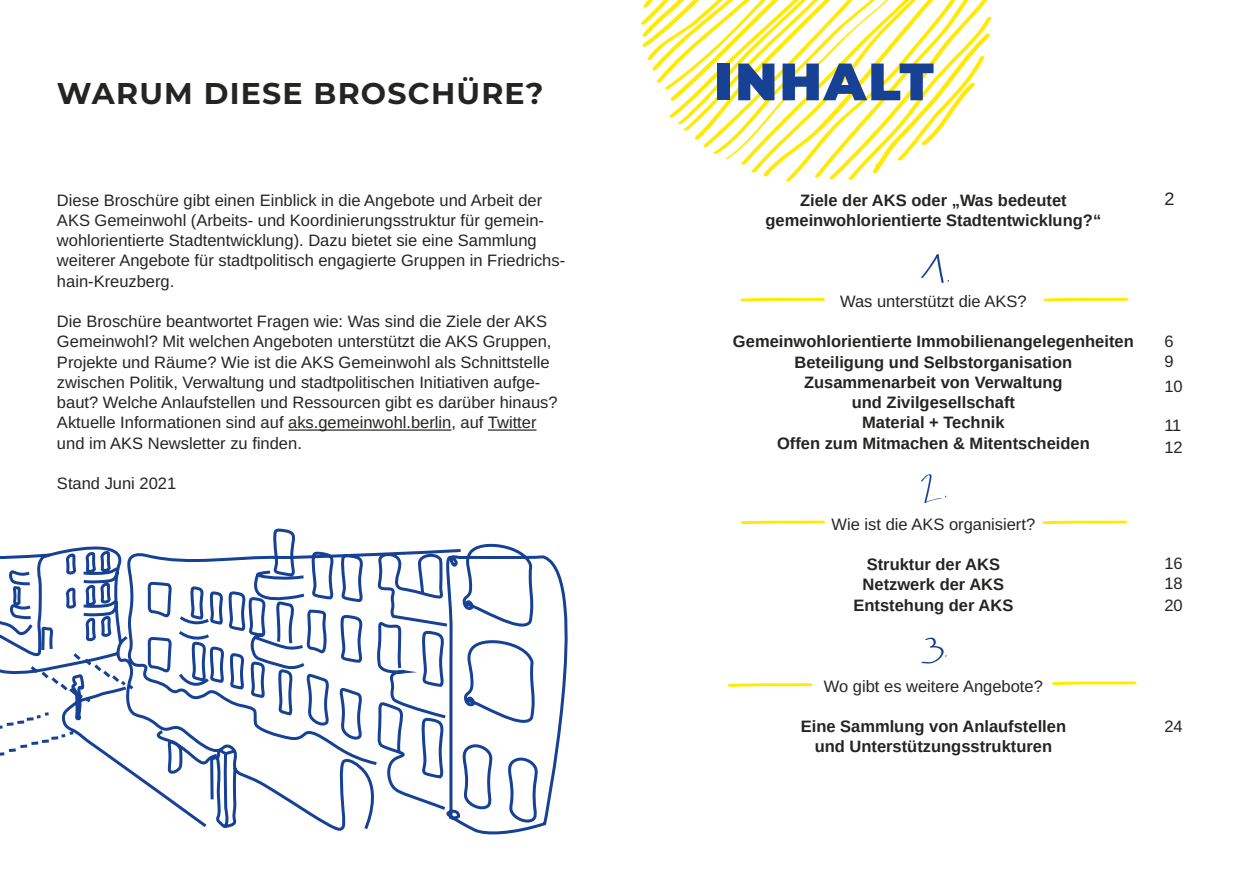
<style>
.page{position:relative;width:1259px;height:893px;background:#fff}
.page>*{position:absolute;margin:0;border:0;box-sizing:border-box;transform-origin:0 0}
.t1{font:900 52.5px "Montserrat";letter-spacing:.04em;color:#164194}
.t2{font:700 30px "Montserrat";letter-spacing:.04em;color:#242422}
.t3{font:18px "Arimo";color:#242422}
.t4{font:16.5px/20.2px "Arimo";color:#242422}
.t5{font:700 16.5px/20.2px "Arimo";color:#242422;text-align:center}
</style>
<div class="page">
<svg style="left:0;top:429px;width:568px;height:406px"></svg>
<svg style="left:640px;top:0;width:352px;height:182px"></svg>
<svg style="left:740px;top:297px;width:86px;height:5px"></svg>
<svg style="left:740px;top:520px;width:86px;height:5px"></svg>
<svg style="left:728px;top:683px;width:85px;height:4px"></svg>
<svg style="left:1042px;top:520px;width:86px;height:5px"></svg>
<svg style="left:1052px;top:681px;width:85px;height:5px"></svg>
<svg style="left:1043px;top:297px;width:86px;height:5px"></svg>
<svg style="left:921px;top:254px;width:28px;height:29px"></svg>
<svg style="left:921px;top:474px;width:25px;height:29px"></svg>
<svg style="left:921px;top:638px;width:25px;height:26px"></svg>
<hr style="left:288px;top:429px;width:163px;height:2px;background:#242422">
<hr style="left:488px;top:429px;width:48px;height:2px;background:#242422">
<h2 class="t2" style="left:57px;top:72px;width:488px">WARUM DIESE BROSCHÜRE?</h2>
<p class="t4" style="left:57px;top:190px;width:510px">Diese Broschüre gibt einen Einblick in die Angebote und Arbeit der AKS Gemeinwohl (Arbeits- und Koordinierungsstruktur für gemein&shy;wohlorientierte Stadtentwicklung). Dazu bietet sie eine Sammlung weiterer Angebote für stadtpolitisch engagierte Gruppen in Friedrichs&shy;hain-Kreuzberg.</p>
<p class="t4" style="left:57px;top:311px;width:502px">Die Broschüre beantwortet Fragen wie: Was sind die Ziele der AKS Gemeinwohl? Mit welchen Angeboten unterstützt die AKS Gruppen, Projekte und Räume? Wie ist die AKS Gemeinwohl als Schnittstelle zwischen Politik, Verwaltung und stadtpolitischen Initiativen aufge&shy;baut? Welche Anlaufstellen und Ressourcen gibt es darüber hinaus?<br>Aktuelle Informationen sind auf aks.gemeinwohl.berlin, auf Twitter und im AKS Newsletter zu finden.</p>
<p class="t4" style="left:57px;top:473px;width:121px">Stand Juni 2021</p>
<h1 class="t1" style="left:715px;top:42px;width:220px">INHALT</h1>
<p class="t5" style="left:765px;top:190px;width:337px">Ziele der AKS oder „Was bedeutet gemeinwohlorientierte Stadtentwicklung?“</p>
<p class="t4" style="left:840px;top:291px;width:188px">Was unterstützt die AKS?</p>
<p class="t5" style="left:733px;top:332px;width:402px">Gemeinwohlorientierte Immobilienangelegenheiten Beteiligung und Selbstorganisation Zusammenarbeit von Verwaltung<br>und Zivilgesellschaft<br>Material + Technik<br>Offen zum Mitmachen &amp; Mitentscheiden</p>
<p class="t4" style="left:831px;top:514px;width:205px">Wie ist die AKS organisiert?</p>
<p class="t5" style="left:853px;top:554px;width:161px">Struktur der AKS<br>Netzwerk der AKS<br>Entstehung der AKS</p>
<p class="t4" style="left:824px;top:676px;width:220px">Wo gibt es weitere Angebote?</p>
<p class="t5" style="left:800px;top:716px;width:267px">Eine Sammlung von Anlaufstellen und Unterstützungsstrukturen</p>
<p class="t3" style="left:1164px;top:186px;width:12px">2</p>
<p class="t4" style="left:1164px;top:332px;width:11px;line-height:19.8px">6<br>9</p>
<p class="t4" style="left:1164px;top:376px;width:20px">10</p>
<p class="t4" style="left:1164px;top:415px;width:20px;line-height:21.6px">11<br>12</p>
<p class="t4" style="left:1164px;top:554px;width:20px;line-height:19.8px">16<br>18</p>
<p class="t4" style="left:1164px;top:595px;width:20px">20</p>
<p class="t4" style="left:1164px;top:716px;width:20px">24</p>
</div>
